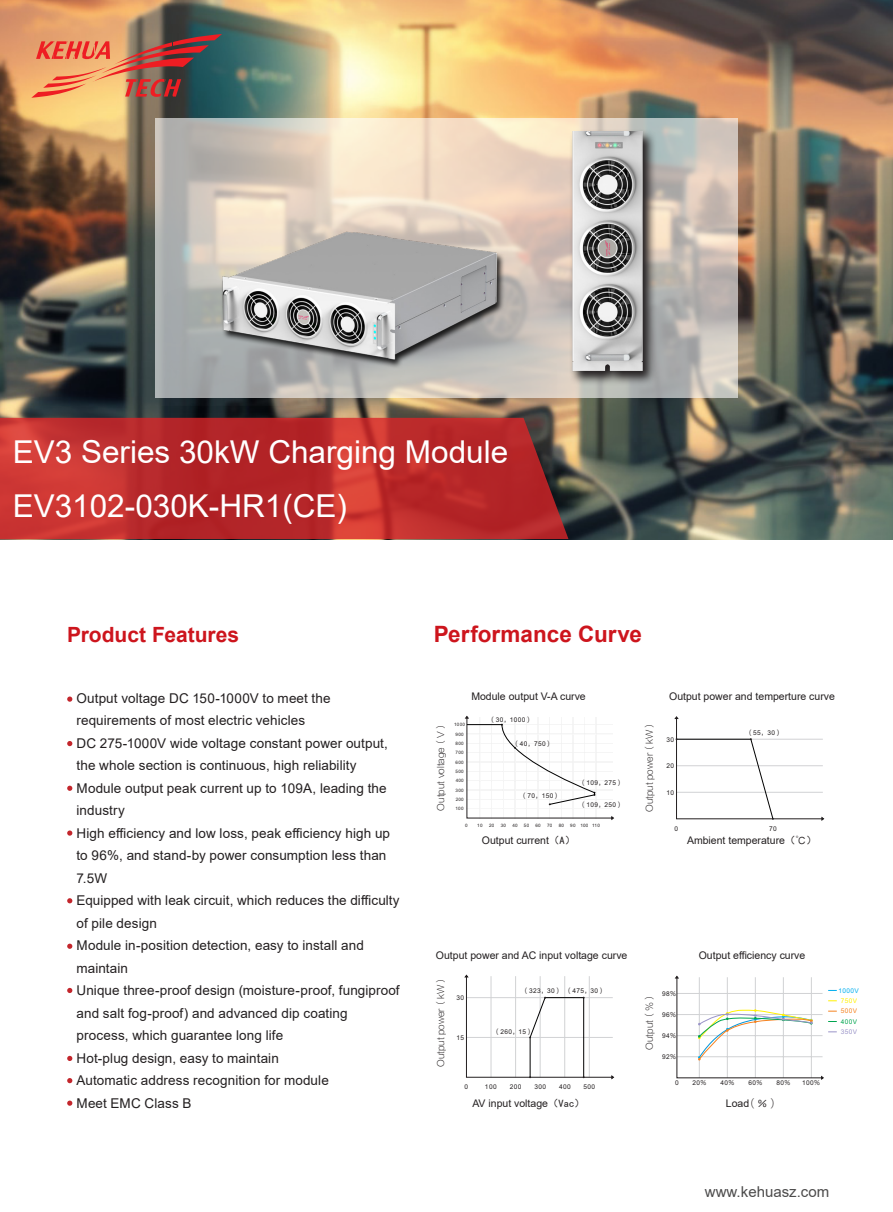
<style>
.page{position:relative;width:893px;height:1212px;background:#fff}
.page>*{position:absolute;margin:0;border:0;box-sizing:border-box;transform-origin:0 0}
.t1{font:31.5px "Arial";color:#fff}
.t2{font:700 22.5px "Arial";color:#cd151d}
.t3{font:700 21px "Arial";color:#cd151d}
.t4{font:15px "Arial";color:#4c4b4b}
.t5{font:13.5px/22.5px "Arial";letter-spacing:.005em;color:#231f20}
.t6{font:10.5px "Arial";color:#231f20}
.t7{font:9px "FZLTXH GB1 4";color:#231f20}
.t8{font:6.6px "Arial";letter-spacing:.055em;color:#231f20}
.t9{font:6.6px/10.4px "Arial";letter-spacing:.055em;color:#00aeef;text-align:center}
.t10{font:6.6px "FZLTH GB1 4";color:#231f20}
.t11{font:4.65px "Arial";letter-spacing:.055em;color:#231f20}
.s1{font-family:"FZLTH GB1 4"}
.s2{font-family:"Sim Hei"}
.s3{font-family:"Hiragino Sans GB W3 Light"}
.s4{color:#fff101}
.s5{color:#f58220}
.s6{color:#00a54f}
.s7{color:#9a94c8}
.s8{font-family:"FZLTXH GB1 4"}
</style>
<div class="page">
<img style="left:0;top:0;width:893px;height:539px">
<svg style="left:675px;top:976px;width:162px;height:104px"></svg>
<svg style="left:67px;top:696px;width:5px;height:6px"></svg>
<svg style="left:67px;top:741px;width:5px;height:5px"></svg>
<svg style="left:67px;top:786px;width:5px;height:5px"></svg>
<svg style="left:67px;top:830px;width:5px;height:6px"></svg>
<svg style="left:67px;top:1056px;width:5px;height:5px"></svg>
<svg style="left:67px;top:1078px;width:5px;height:5px"></svg>
<svg style="left:67px;top:1100px;width:5px;height:6px"></svg>
<svg style="left:67px;top:898px;width:5px;height:5px"></svg>
<svg style="left:67px;top:944px;width:5px;height:5px"></svg>
<svg style="left:67px;top:988px;width:5px;height:5px"></svg>
<svg style="left:464px;top:975px;width:150px;height:104px"></svg>
<svg style="left:465px;top:716px;width:149px;height:104px"></svg>
<svg style="left:675px;top:716px;width:149px;height:105px"></svg>
<svg style="left:31px;top:34px;width:191px;height:64px;background:#b07357"></svg>
<svg style="left:0;top:418px;width:568px;height:121px;background:#ba2c2c"></svg>
<svg style="left:156px;top:118px;width:581px;height:279px;background:#d7ccbe"></svg>
<img style="left:543px;top:132px;width:156px;height:330px">
<img style="left:162px;top:150px;width:394px;height:278px">
<p class="t1" style="left:13px;top:430px;width:497px">EV3 Series 30kW Charging Module</p>
<p class="t1" style="left:13px;top:484px;width:336px">EV3102-030K-HR1(CE)</p>
<p class="t3" style="left:67px;top:619px;width:173px">Product Features</p>
<p class="t2" style="left:434px;top:618px;width:210px">Performance Curve</p>
<p class="t5" style="left:77px;top:686px;width:256px">Output voltage DC 150-1000V to meet the requirements of most electric vehicles</p>
<p class="t5" style="left:77px;top:731px;width:313px">DC 275-1000V wide voltage constant power output, the whole section is continuous, high reliability</p>
<p class="t5" style="left:77px;top:776px;width:312px">Module output peak current up to 109A, leading the industry</p>
<p class="t5" style="left:77px;top:821px;width:315px">High efficiency and low loss, peak efficiency high up to 96%, and stand-by power consumption less than<br>7.5W</p>
<p class="t5" style="left:77px;top:889px;width:325px">Equipped with leak circuit, which reduces the difficulty of pile design</p>
<p class="t5" style="left:77px;top:934px;width:289px">Module in-position detection, easy to install and maintain</p>
<p class="t5" style="left:77px;top:979px;width:325px">Unique three-proof design (moisture-proof, fungiproof and salt fog-proof) and advanced dip coating process, which guarantee long life</p>
<p class="t5" style="left:77px;top:1046px;width:204px">Hot-plug design, easy to maintain</p>
<p class="t5" style="left:77px;top:1069px;width:254px">Automatic address recognition for module</p>
<p class="t5" style="left:77px;top:1091px;width:116px">Meet EMC Class B</p>
<p class="t6" style="left:471px;top:689px;width:116px">Module output V-A curve</p>
<p class="t6" style="left:669px;top:689px;width:167px">Output power and temperture curve</p>
<p class="t10" style="left:489px;top:716px;width:22px">（ ，</p>
<p class="t8" style="left:496px;top:715px;width:38px">30 1000<span class="s1">）</span></p>
<p class="t10" style="left:513px;top:740px;width:22px">（ ，</p>
<p class="t11" style="left:454px;top:722px;width:12px">1000</p>
<p class="t7" style="left:436px;top:810px;width:90px;rotate:-90deg">Output voltage（V）</p>
<p class="t7" style="left:644px;top:812px;width:93px;rotate:-90deg">Output power（kW）</p>
<p class="t11" style="left:456px;top:731px;width:10px">900</p>
<p class="t8" style="left:520px;top:739px;width:34px">40 750<span class="s1">）</span></p>
<p class="t11" style="left:456px;top:740px;width:10px">800</p>
<p class="t11" style="left:456px;top:750px;width:10px">700</p>
<p class="t11" style="left:456px;top:759px;width:10px">600</p>
<p class="t11" style="left:456px;top:769px;width:10px">500</p>
<p class="t11" style="left:456px;top:778px;width:10px">400</p>
<p class="t8" style="left:580px;top:779px;width:44px"><span class="s1">（</span>109 275<span class="s1">）</span></p>
<p class="t10" style="left:598px;top:779px;width:8px">，</p>
<p class="t8" style="left:580px;top:800px;width:44px"><span class="s1">（</span>109 250<span class="s1">）</span></p>
<p class="t10" style="left:598px;top:801px;width:8px">，</p>
<p class="t11" style="left:456px;top:787px;width:10px">300</p>
<p class="t10" style="left:521px;top:793px;width:22px">（ ，</p>
<p class="t8" style="left:527px;top:792px;width:34px">70 150<span class="s1">）</span></p>
<p class="t11" style="left:456px;top:797px;width:10px">200</p>
<p class="t11" style="left:455px;top:806px;width:10px">100</p>
<p class="t11" style="left:465px;top:822px;width:4px">0</p>
<p class="t11" style="left:477px;top:822px;width:7px">10</p>
<p class="t11" style="left:489px;top:822px;width:7px">20</p>
<p class="t11" style="left:501px;top:822px;width:7px">30</p>
<p class="t11" style="left:512px;top:822px;width:7px">40</p>
<p class="t11" style="left:524px;top:822px;width:7px">50</p>
<p class="t11" style="left:535px;top:822px;width:7px">60</p>
<p class="t11" style="left:547px;top:822px;width:7px">70</p>
<p class="t11" style="left:559px;top:822px;width:7px">80</p>
<p class="t11" style="left:570px;top:822px;width:31px">90 100 110</p>
<p class="t8" style="left:666px;top:735px;width:9px">30</p>
<p class="t8" style="left:666px;top:762px;width:9px">20</p>
<p class="t8" style="left:666px;top:788px;width:9px">10</p>
<p class="t10" style="left:747px;top:729px;width:37px">（，）</p>
<p class="t8" style="left:753px;top:728px;width:23px">55 30</p>
<p class="t8" style="left:675px;top:825px;width:5px">0</p>
<p class="t8" style="left:769px;top:825px;width:9px">70</p>
<p class="t6" style="left:482px;top:833px;width:95px">Output current<span class="s2">（A）</span></p>
<p class="t6" style="left:687px;top:833px;width:131px">Ambient temperature<span class="s2">（℃）</span></p>
<p class="t6" style="left:436px;top:948px;width:193px">Output power and AC input voltage curve</p>
<p class="t6" style="left:699px;top:948px;width:108px">Output efficiency curve</p>
<p class="t7" style="left:436px;top:1067px;width:93px;rotate:-90deg">Output power（kW）</p>
<p class="t8" style="left:456px;top:994px;width:9px">30</p>
<p class="t8" style="left:456px;top:1033px;width:9px">15</p>
<p class="t8" style="left:522px;top:987px;width:84px"><span class="s1">（</span>323 30<span class="s1">） （</span>475 30<span class="s1">）</span></p>
<p class="t10" style="left:541px;top:987px;width:8px">，</p>
<p class="t10" style="left:584px;top:987px;width:8px">，</p>
<p class="t8" style="left:494px;top:1028px;width:41px"><span class="s1">（</span>260 15<span class="s1">）</span></p>
<p class="t10" style="left:512px;top:1029px;width:8px">，</p>
<p class="t8" style="left:662px;top:989px;width:16px">98<span class="s3">％</span></p>
<p class="t9" style="left:838px;top:985px;width:22px">1000V<br><span class="s4">750V<br></span><span class="s5">500V<br></span><span class="s6">400V<br></span><span class="s7">350V</span></p>
<p class="t7" style="left:644px;top:1050px;width:58px;rotate:-90deg">Output（％）</p>
<p class="t8" style="left:662px;top:1011px;width:16px">96<span class="s3">％</span></p>
<p class="t8" style="left:662px;top:1032px;width:16px">94<span class="s3">％</span></p>
<p class="t8" style="left:662px;top:1053px;width:16px">92<span class="s3">％</span></p>
<p class="t8" style="left:465px;top:1083px;width:5px">0</p>
<p class="t8" style="left:485px;top:1083px;width:13px">100</p>
<p class="t8" style="left:510px;top:1083px;width:13px">200</p>
<p class="t8" style="left:534px;top:1083px;width:13px">300</p>
<p class="t8" style="left:559px;top:1083px;width:13px">400</p>
<p class="t8" style="left:583px;top:1083px;width:13px">500</p>
<p class="t8" style="left:675px;top:1079px;width:5px">0</p>
<p class="t8" style="left:720px;top:1079px;width:16px">40<span class="s3">％</span></p>
<p class="t8" style="left:776px;top:1079px;width:16px">80<span class="s3">％</span></p>
<p class="t8" style="left:802px;top:1079px;width:20px">100<span class="s3">％</span></p>
<p class="t8" style="left:692px;top:1079px;width:16px">20<span class="s3">％</span></p>
<p class="t8" style="left:748px;top:1079px;width:16px">60<span class="s3">％</span></p>
<p class="t6" style="left:472px;top:1096px;width:114px">AV input voltage<span class="s2">（Vac）</span></p>
<p class="t6" style="left:726px;top:1096px;width:54px">Load<span class="s8">（</span><span class="s2">％</span><span class="s8">）</span></p>
<p class="t4" style="left:705px;top:1181px;width:126px">www.kehuasz.com</p>
</div>
